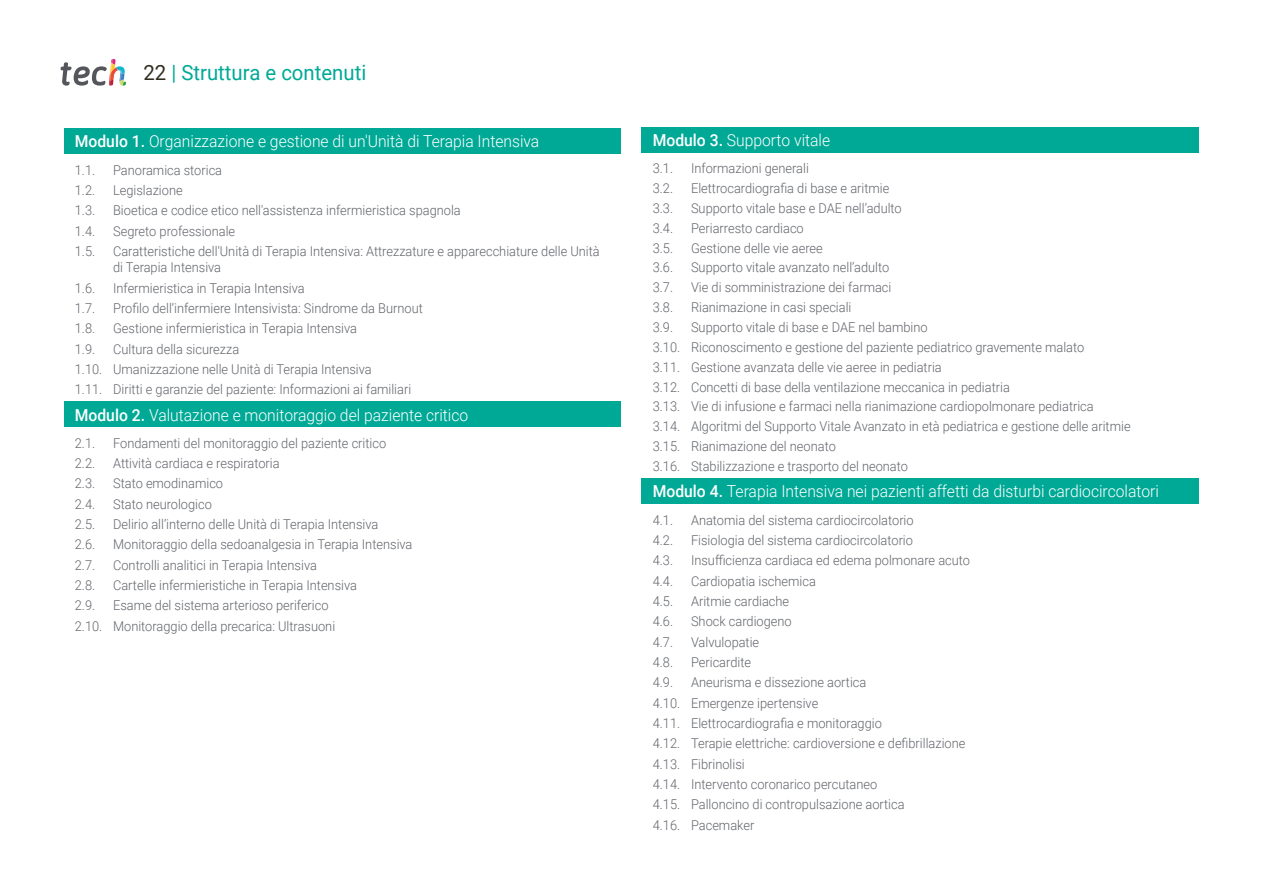
<style>
.page{position:relative;width:1263px;height:893px;background:#fff}
.page>*{position:absolute;margin:0;border:0;box-sizing:border-box;transform-origin:0 0}
.t1{font:21px "Roboto";color:#00a996}
.t2{font:300 16.5px "Roboto";color:#fff;scale:.95 1}
.t3{font:300 13.5px/20.4px "Roboto";color:#61646a;scale:.95 1}
.s1{color:#312e20}
.s2{font-weight:500}
</style>
<div class="page">
<svg style="left:61px;top:59px;width:65px;height:27px"></svg>
<div style="left:64px;top:129px;width:557px;height:25px;background:#00a996"></div>
<div style="left:64px;top:402px;width:557px;height:25px;background:#00a996"></div>
<div style="left:642px;top:128px;width:557px;height:25px;background:#00a996"></div>
<div style="left:642px;top:479px;width:557px;height:25px;background:#00a996"></div>
<h1 class="t1" style="left:144px;top:57px;width:224px"><span class="s1">22</span> | Struttura e contenuti</h1>
<p class="t2" style="left:75px;top:130px;width:490px"><span class="s2">Modulo 1.</span> Organizzazione e gestione di un'Unità di Terapia Intensiva</p>
<p class="t3" style="left:75px;top:159px;width:23px">1.1.</p>
<p class="t3" style="left:113px;top:159px;width:116px">Panoramica storica</p>
<p class="t3" style="left:75px;top:179px;width:23px">1.2.</p>
<p class="t3" style="left:113px;top:179px;width:75px">Legislazione</p>
<p class="t3" style="left:75px;top:200px;width:23px">1.3.</p>
<p class="t3" style="left:113px;top:200px;width:367px">Bioetica e codice etico nell'assistenza infermieristica spagnola</p>
<p class="t3" style="left:75px;top:220px;width:23px">1.4.</p>
<p class="t3" style="left:113px;top:220px;width:130px">Segreto professionale</p>
<p class="t3" style="left:75px;top:240px;width:23px">1.5.</p>
<p class="t3" style="left:113px;top:242px;width:514px;line-height:16.5px">Caratteristiche dell'Unità di Terapia Intensiva: Attrezzature e apparecchiature delle Unità di Terapia Intensiva</p>
<p class="t3" style="left:75px;top:277px;width:23px">1.6.</p>
<p class="t3" style="left:113px;top:277px;width:203px">Infermieristica in Terapia Intensiva</p>
<p class="t3" style="left:75px;top:297px;width:23px">1.7.</p>
<p class="t3" style="left:113px;top:297px;width:327px">Profilo dell’infermiere Intensivista: Sindrome da Burnout</p>
<p class="t3" style="left:75px;top:318px;width:23px">1.8.</p>
<p class="t3" style="left:113px;top:318px;width:258px">Gestione infermieristica in Terapia Intensiva</p>
<p class="t3" style="left:75px;top:338px;width:23px">1.9.</p>
<p class="t3" style="left:75px;top:338px;width:356px;text-indent:38px">Cultura della sicurezza<br>1.10. Umanizzazione nelle Unità di Terapia Intensiva<br>1.11. Diritti e garanzie del paziente: Informazioni ai familiari</p>
<p class="t2" style="left:75px;top:403px;width:416px"><span class="s2">Modulo 2.</span> Valutazione e monitoraggio del paziente critico</p>
<p class="t3" style="left:75px;top:432px;width:23px">2.1.</p>
<p class="t3" style="left:113px;top:432px;width:289px">Fondamenti del monitoraggio del paziente critico</p>
<p class="t3" style="left:75px;top:452px;width:23px">2.2.</p>
<p class="t3" style="left:113px;top:452px;width:177px">Attività cardiaca e respiratoria</p>
<p class="t3" style="left:75px;top:473px;width:23px">2.3.</p>
<p class="t3" style="left:113px;top:473px;width:117px">Stato emodinamico</p>
<p class="t3" style="left:75px;top:493px;width:23px">2.4.</p>
<p class="t3" style="left:113px;top:493px;width:105px">Stato neurologico</p>
<p class="t3" style="left:75px;top:513px;width:23px">2.5.</p>
<p class="t3" style="left:113px;top:513px;width:281px">Delirio all’interno delle Unità di Terapia Intensiva</p>
<p class="t3" style="left:75px;top:534px;width:23px">2.6.</p>
<p class="t3" style="left:113px;top:534px;width:317px">Monitoraggio della sedoanalgesia in Terapia Intensiva</p>
<p class="t3" style="left:75px;top:554px;width:23px">2.7.</p>
<p class="t3" style="left:113px;top:554px;width:216px">Controlli analitici in Terapia Intensiva</p>
<p class="t3" style="left:75px;top:574px;width:23px">2.8.</p>
<p class="t3" style="left:113px;top:574px;width:258px">Cartelle infermieristiche in Terapia Intensiva</p>
<p class="t3" style="left:75px;top:595px;width:23px">2.9.</p>
<p class="t3" style="left:75px;top:595px;width:276px;text-indent:38px">Esame del sistema arterioso periferico<br>2.10. Monitoraggio della precarica: Ultrasuoni</p>
<p class="t2" style="left:653px;top:129px;width:188px"><span class="s2">Modulo 3.</span> Supporto vitale</p>
<p class="t3" style="left:653px;top:157px;width:23px">3.1.</p>
<p class="t3" style="left:691px;top:157px;width:126px">Informazioni generali</p>
<p class="t3" style="left:653px;top:177px;width:23px">3.2.</p>
<p class="t3" style="left:691px;top:177px;width:210px">Elettrocardiografia di base e aritmie</p>
<p class="t3" style="left:653px;top:197px;width:23px">3.3.</p>
<p class="t3" style="left:691px;top:197px;width:223px">Supporto vitale base e DAE nell’adulto</p>
<p class="t3" style="left:653px;top:217px;width:23px">3.4.</p>
<p class="t3" style="left:691px;top:217px;width:120px">Periarresto cardiaco</p>
<p class="t3" style="left:653px;top:237px;width:23px">3.5.</p>
<p class="t3" style="left:691px;top:237px;width:140px">Gestione delle vie aeree</p>
<p class="t3" style="left:653px;top:257px;width:23px">3.6.</p>
<p class="t3" style="left:691px;top:257px;width:210px">Supporto vitale avanzato nell’adulto</p>
<p class="t3" style="left:653px;top:277px;width:23px">3.7.</p>
<p class="t3" style="left:691px;top:277px;width:212px">Vie di somministrazione dei farmaci</p>
<p class="t3" style="left:653px;top:297px;width:23px">3.8.</p>
<p class="t3" style="left:691px;top:297px;width:170px">Rianimazione in casi speciali</p>
<p class="t3" style="left:653px;top:316px;width:23px">3.9.</p>
<p class="t3" style="left:653px;top:317px;width:504px;line-height:19.8px;text-indent:38px">Supporto vitale di base e DAE nel bambino<br>3.10. Riconoscimento e gestione del paziente pediatrico gravemente malato<br>3.11. Gestione avanzata delle vie aeree in pediatria<br>3.12. Concetti di base della ventilazione meccanica in pediatria<br>3.13. Vie di infusione e farmaci nella rianimazione cardiopolmonare pediatrica<br>3.14. Algoritmi del Supporto Vitale Avanzato in età pediatrica e gestione delle aritmie 3.15. Rianimazione del neonato<br>3.16. Stabilizzazione e trasporto del neonato</p>
<p class="t2" style="left:653px;top:480px;width:534px"><span class="s2">Modulo 4.</span> Terapia Intensiva nei pazienti affetti da disturbi cardiocircolatori</p>
<p class="t3" style="left:653px;top:509px;width:23px">4.1.</p>
<p class="t3" style="left:691px;top:509px;width:236px">Anatomia del sistema cardiocircolatorio</p>
<p class="t3" style="left:653px;top:529px;width:23px">4.2.</p>
<p class="t3" style="left:691px;top:529px;width:235px">Fisiologia del sistema cardiocircolatorio</p>
<p class="t3" style="left:653px;top:550px;width:23px">4.3.</p>
<p class="t3" style="left:691px;top:550px;width:295px">Insufficienza cardiaca ed edema polmonare acuto</p>
<p class="t3" style="left:653px;top:570px;width:23px">4.4.</p>
<p class="t3" style="left:691px;top:570px;width:133px">Cardiopatia ischemica</p>
<p class="t3" style="left:653px;top:590px;width:23px">4.5.</p>
<p class="t3" style="left:691px;top:590px;width:105px">Aritmie cardiache</p>
<p class="t3" style="left:653px;top:611px;width:23px">4.6.</p>
<p class="t3" style="left:691px;top:611px;width:107px">Shock cardiogeno</p>
<p class="t3" style="left:653px;top:631px;width:23px">4.7.</p>
<p class="t3" style="left:691px;top:631px;width:73px">Valvulopatie</p>
<p class="t3" style="left:653px;top:651px;width:23px">4.8.</p>
<p class="t3" style="left:691px;top:651px;width:65px">Pericardite</p>
<p class="t3" style="left:653px;top:672px;width:23px">4.9.</p>
<p class="t3" style="left:653px;top:672px;width:331px;text-indent:38px">Aneurisma e dissezione aortica<br>4.10. Emergenze ipertensive<br>4.11. Elettrocardiografia e monitoraggio<br>4.12. Terapie elettriche: cardioversione e defibrillazione 4.13. Fibrinolisi<br>4.14. Intervento coronarico percutaneo<br>4.15. Palloncino di contropulsazione aortica<br>4.16. Pacemaker</p>
</div>
